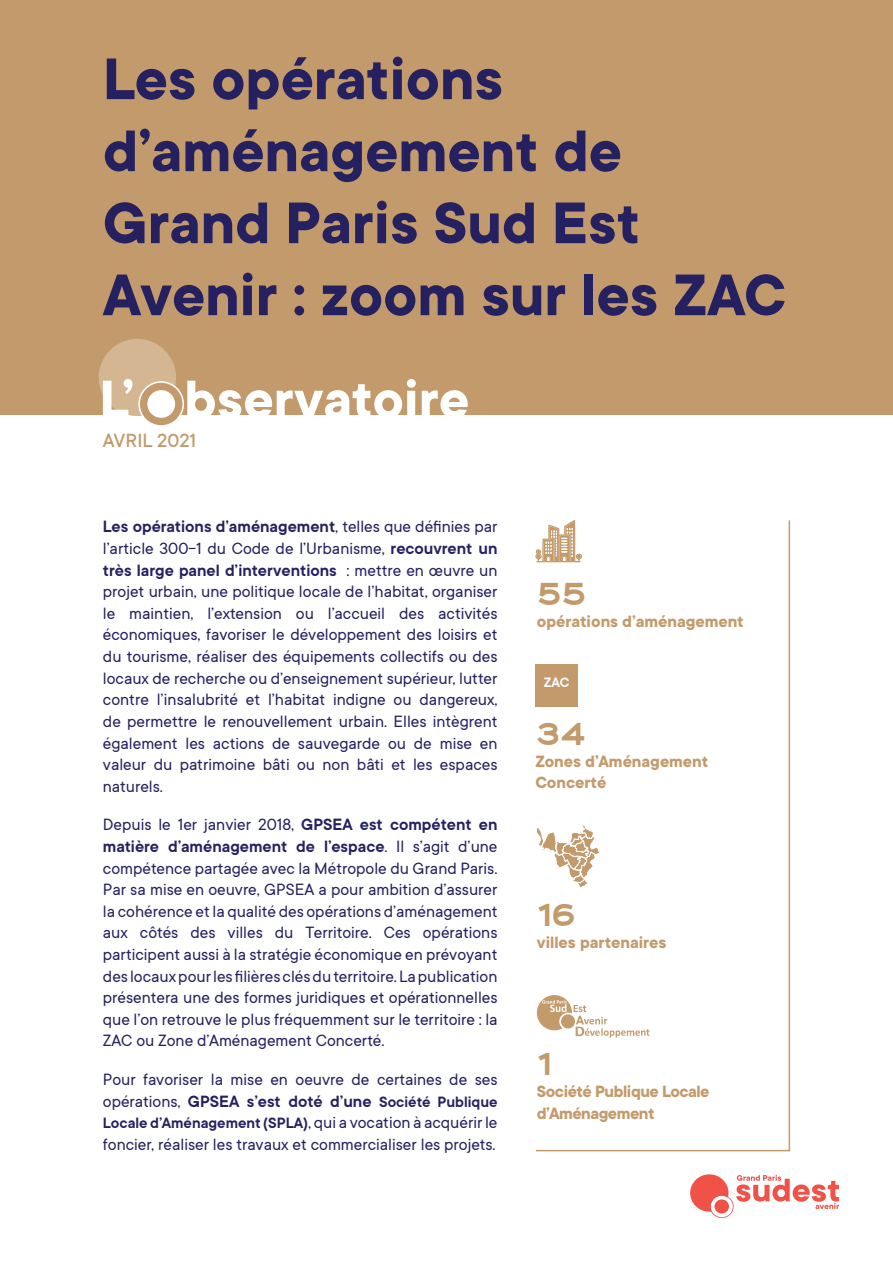
<style>
.page{position:relative;width:893px;height:1263px;background:#fff}
.page>*{position:absolute;margin:0;border:0;box-sizing:border-box;transform-origin:0 0}
.TITRE{font:700 64.5px/72px "TT Commons";color:#252161}
.CHIFFRE{font:900 37.5px "Fancy";color:#c39a6b}
.t1{font:500 21px "TT Commons";color:#c39a6b}
.INTRO{font:18px/21.6px "TT Commons";color:#252161;text-align:justify}
.CHIFFRE-2{font:700 18px/21.6px "TT Commons";color:#c39a6b}
.CHIFFRE-3{font:700 18px/21.6px "TT Commons";letter-spacing:-.025em;color:#c39a6b}
.INTRO-2{font:600 16.5px "TT Commons";color:#252161}
.IMPORTS_LÉGENDE_1{font:600 15px "TT Commons";color:#fff}
.s1{font-weight:600}
.s2{font-weight:600;font-size:16.5px}
.s3{font-weight:400;font-size:18px}
</style>
<div class="page">
<div style="left:0;top:0;width:893px;height:415px;background:#c39a6b"></div>
<svg style="left:690px;top:1174px;width:149px;height:44px"></svg>
<svg style="left:422px;top:390px;width:46px;height:25px"></svg>
<svg style="left:99px;top:339px;width:317px;height:87px"></svg>
<hr style="left:536px;top:1150px;width:254px;height:1px;background:#c39a6b">
<hr style="left:789px;top:520px;width:1px;height:630px;background:#c39a6b">
<svg style="left:535px;top:520px;width:47px;height:43px"></svg>
<svg style="left:537px;top:825px;width:62px;height:62px"></svg>
<div style="left:535px;top:664px;width:43px;height:42px;background:#c39a6b"></div>
<svg style="left:537px;top:995px;width:112px;height:42px"></svg>
<p class="TITRE" style="left:103px;top:45px;width:685px">Les opérations d’aménagement de<br>Grand Paris Sud Est<br>Avenir : zoom sur les ZAC</p>
<p class="t1" style="left:103px;top:429px;width:95px">AVRIL 2021</p>
<p class="INTRO" style="left:103px;top:516px;width:396px"><span class="s1">Les opérations d’aménagement</span>, telles que définies par l’article 300-1 du Code de l’Urbanisme, <span class="s1">recouvrent un très large panel d’interventions</span> : mettre en œuvre un projet urbain, une politique locale de l’habitat, organiser le maintien, l’extension ou l’accueil des activités économiques, favoriser le développement des loisirs et du tourisme, réaliser des équipements collectifs ou des locaux de recherche ou d’enseignement supérieur, lutter contre l’insalubrité et l’habitat indigne ou dangereux, de permettre le renouvellement urbain. Elles intègrent également les actions de sauvegarde ou de mise en valeur du patrimoine bâti ou non bâti et les espaces naturels.</p>
<p class="INTRO" style="left:103px;top:814px;width:396px">Depuis le 1er janvier 2018, <span class="s1">GPSEA est compétent en matière d’aménagement de l’espace</span>. Il s’agit d’une compétence partagée avec la Métropole du Grand Paris.<br>Par sa mise en oeuvre, GPSEA a pour ambition d’assurer la cohérence et la qualité des opérations d’aménagement aux côtés des villes du Territoire. Ces opérations participent aussi à la stratégie économique en prévoyant des locaux pour les filières clés du territoire. La publication présentera une des formes juridiques et opérationnelles que l’on retrouve le plus fréquemment sur le territoire : la ZAC ou Zone d’Aménagement Concerté.</p>
<p class="INTRO" style="left:103px;top:1069px;width:396px">Pour favoriser la mise en oeuvre de certaines de ses opérations, <span class="s1">GPSEA s’est doté d’une</span> <span class="s2">Société Publique</span></p>
<p class="INTRO-2" style="left:103px;top:1114px;width:396px">Locale d’Aménagement (SPLA)<span class="s3">, qui a vocation à acquérir le</span></p>
<p class="INTRO" style="left:103px;top:1133px;width:394px">foncier, réaliser les travaux et commercialiser les projets.</p>
<p class="CHIFFRE" style="left:537px;top:576px;width:51px">55</p>
<p class="CHIFFRE-2" style="left:537px;top:611px;width:208px">opérations d’aménagement</p>
<p class="IMPORTS_LÉGENDE_1" style="left:544px;top:674px;width:27px">ZAC</p>
<p class="CHIFFRE" style="left:535px;top:716px;width:52px">34</p>
<p class="CHIFFRE-2" style="left:535px;top:750px;width:175px">Zones d’Aménagement<br>Concerté</p>
<p class="CHIFFRE" style="left:537px;top:897px;width:40px">16</p>
<p class="CHIFFRE-2" style="left:537px;top:932px;width:131px">villes partenaires</p>
<p class="CHIFFRE" style="left:537px;top:1046px;width:16px">1</p>
<p class="CHIFFRE-3" style="left:537px;top:1081px;width:174px">Société Publique Locale d’Aménagement</p>
</div>
